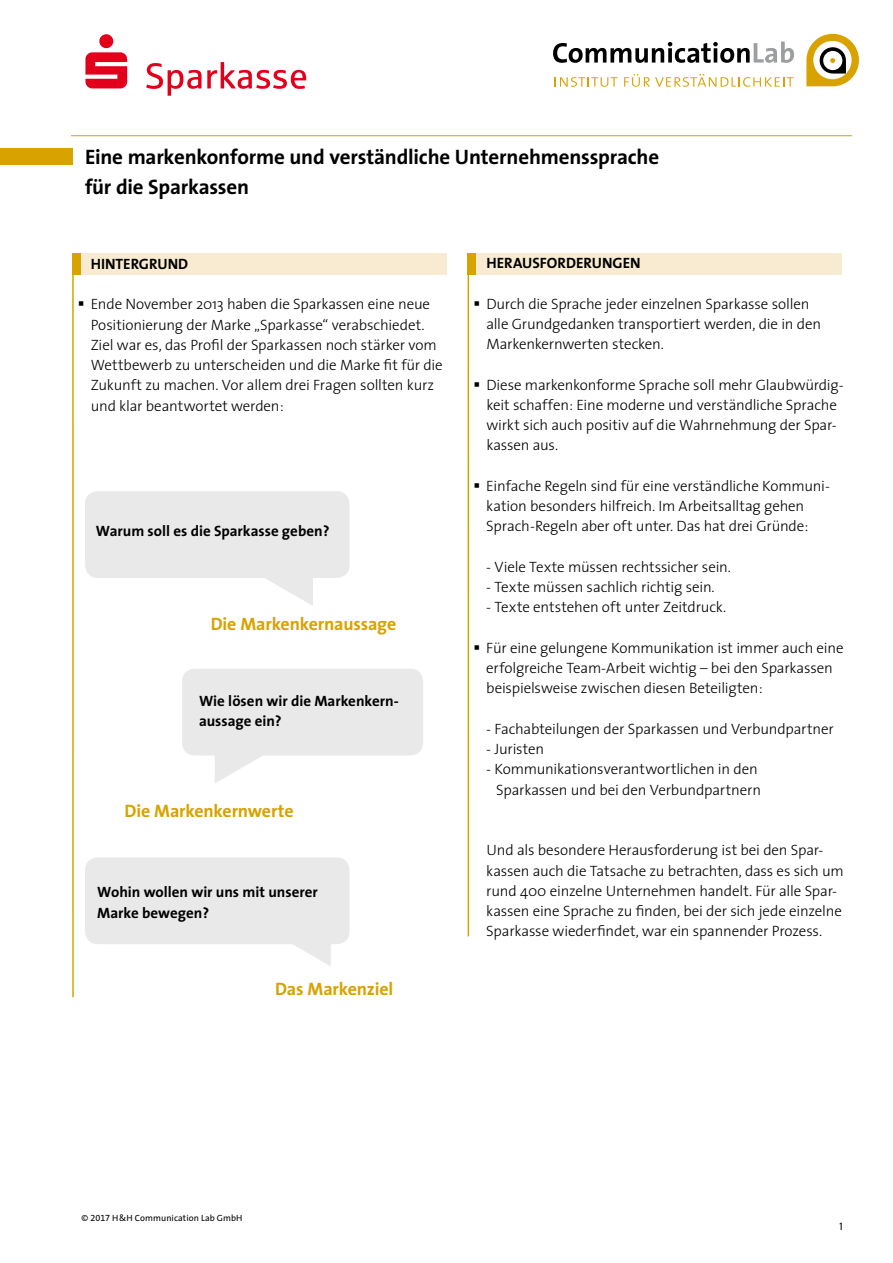
<style>
.page{position:relative;width:893px;height:1263px;background:#fff}
.page>*{position:absolute;margin:0;border:0;box-sizing:border-box;transform-origin:0 0}
.t1{font:700 21px/30px "The Sans";letter-spacing:-.01em;color:#000}
.t2{font:700 18px "The Sans";letter-spacing:-.01em;color:#d8a200}
.t3{font:300 15px/20.2px "The Sans";letter-spacing:-.01em;color:#000}
.t4{font:700 15px/20.2px "The Sans";color:#000}
.t5{font:condensed 10.5px "Univers LT Std";color:#000}
.t6{font:9px "The Sans";letter-spacing:.01em;color:#000}
.s1{font-family:"The Sans Expert"}
</style>
<div class="page">
<div style="left:73px;top:253px;width:373px;height:21px;background:#f8ebd1"></div>
<div style="left:72px;top:253px;width:8px;height:21px;background:#d8a200"></div>
<hr style="left:72px;top:269px;width:2px;height:728px;background:#d8a200">
<div style="left:468px;top:253px;width:374px;height:21px;background:#f8ebd1"></div>
<div style="left:468px;top:253px;width:8px;height:21px;background:#d8a200"></div>
<svg style="left:553px;top:42px;width:241px;height:21px"></svg>
<svg style="left:555px;top:77px;width:62px;height:10px"></svg>
<svg style="left:624px;top:74px;width:170px;height:13px"></svg>
<svg style="left:806px;top:34px;width:53px;height:52px"></svg>
<div style="left:0;top:149px;width:72px;height:16px;background:#d8a200"></div>
<hr style="left:71px;top:135px;width:781px;height:1px;background:#d8a200">
<hr style="left:468px;top:253px;width:1px;height:683px;background:#d8a200">
<div style="left:85px;top:491px;width:265px;height:87px;background:#e9e9ea;border-radius:13px"></div>
<div style="left:85px;top:857px;width:265px;height:87px;background:#e9e9ea;border-radius:13px"></div>
<div style="left:182px;top:669px;width:241px;height:86px;background:#e9e9ea;border-radius:13px"></div>
<svg style="left:265px;top:578px;width:48px;height:28px"></svg>
<svg style="left:293px;top:944px;width:38px;height:22px"></svg>
<svg style="left:215px;top:755px;width:60px;height:28px"></svg>
<svg style="left:85px;top:34px;width:42px;height:54px"></svg>
<svg style="left:146px;top:62px;width:160px;height:34px"></svg>
<h1 class="t1" style="left:85px;top:141px;width:576px">Eine markenkonforme und verständliche Unternehmenssprache für die Sparkassen</h1>
<p class="t4" style="left:91px;top:253px;width:99px">HINTERGRUND</p>
<p class="t3" style="left:91px;top:294px;width:354px">Ende November 2013 haben die Sparkassen eine neue Positionierung der Marke „Sparkasse“ verabschiedet.<br>Ziel war es, das Profil der Sparkassen noch stärker vom Wettbewerb zu unterscheiden und die Marke fit für die Zukunft zu machen. Vor allem drei Fragen sollten kurz und klar beantwortet werden:</p>
<p class="t4" style="left:96px;top:521px;width:235px">Warum soll es die Sparkasse geben?</p>
<p class="t2" style="left:211px;top:609px;width:187px">Die Markenkernaussage</p>
<p class="t4" style="left:199px;top:690px;width:201px">Wie lösen wir die Markenkern&shy;aussage ein?</p>
<p class="t2" style="left:125px;top:796px;width:171px">Die Markenkernwerte</p>
<p class="t4" style="left:97px;top:882px;width:222px">Wohin wollen wir uns mit unserer<br>Marke bewegen?</p>
<p class="t2" style="left:275px;top:973px;width:120px">Das Markenziel</p>
<p class="t4" style="left:486px;top:253px;width:156px">HERAUSFORDERUNGEN</p>
<p class="t3" style="left:486px;top:293px;width:336px">Durch die Sprache jeder einzelnen Sparkasse sollen alle Grundgedanken transportiert werden, die in den<br>Markenkernwerten stecken.</p>
<p class="t3" style="left:486px;top:374px;width:359px">Diese markenkonforme Sprache soll mehr Glaubwürdig&shy;keit schaffen: Eine moderne und verständliche Sprache wirkt sich auch positiv auf die Wahrnehmung der Spar&shy;kassen aus.</p>
<p class="t3" style="left:486px;top:475px;width:345px">Einfache Regeln sind für eine verständliche Kommuni&shy;kation besonders hilfreich. Im Arbeitsalltag gehen<br>Sprach-Regeln aber oft unter. Das hat drei Gründe:</p>
<p class="t3" style="left:486px;top:556px;width:246px">- Viele Texte müssen rechtssicher sein.</p>
<p class="t3" style="left:486px;top:576px;width:230px">- Texte müssen sachlich richtig sein.</p>
<p class="t3" style="left:486px;top:597px;width:242px">- Texte entstehen oft unter Zeitdruck.</p>
<p class="t3" style="left:486px;top:637px;width:359px">Für eine gelungene Kommunikation ist immer auch eine erfolgreiche Team-Arbeit wichtig – bei den Sparkassen beispielsweise zwischen diesen Beteiligten:</p>
<p class="t3" style="left:486px;top:718px;width:349px">- Fachabteilungen der Sparkassen und Verbundpartner</p>
<p class="t3" style="left:486px;top:738px;width:59px">- Juristen</p>
<p class="t3" style="left:486px;top:759px;width:276px;text-align:right">- Kommunikationsverantwortlichen in den<br>Sparkassen und bei den Verbundpartnern</p>
<p class="t3" style="left:486px;top:840px;width:359px">Und als besondere Herausforderung ist bei den Spar&shy;kassen auch die Tatsache zu betrachten, dass es sich um rund 400 einzelne Unternehmen handelt. Für alle Spar&shy;kassen eine Sprache zu finden, bei der sich jede einzelne Sparkasse wiederfindet, war ein spannender Prozess.</p>
<p class="t6" style="left:82px;top:1210px;width:162px">© <span class="s1">2017</span> H&amp;H Communication Lab GmbH</p>
<p class="t5" style="left:839px;top:1220px;width:6px">1</p>
</div>
